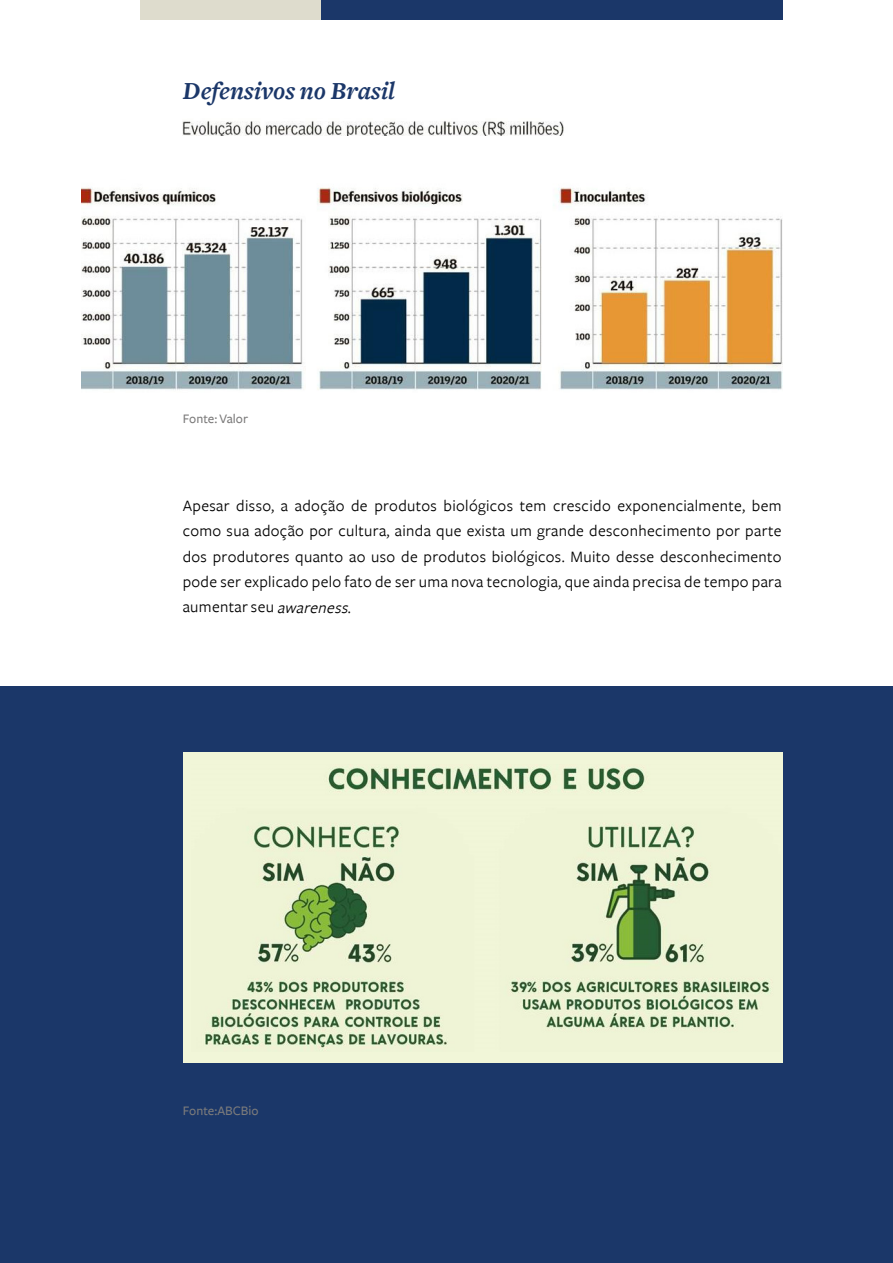
<style>
.page{position:relative;width:893px;height:1263px;background:#fff}
.page>*{position:absolute;margin:0;border:0;box-sizing:border-box;transform-origin:0 0}
.t1{font:italic 700 25.5px "Freight Text";color:#1b3769}
.t2{font:16.5px/25.5px "Freight Sans";letter-spacing:.02em;color:#000;text-align:justify}
.t3{font:500 13.5px "Freight Sans";color:#7c7b7b}
.s1{font-style:italic}
</style>
<div class="page">
<div style="left:0;top:687px;width:893px;height:576px;background:#1b3769"></div>
<div style="left:140px;top:0;width:181px;height:19px;background:#dedccd"></div>
<div style="left:321px;top:0;width:461px;height:19px;background:#1b3769"></div>
<img style="left:81px;top:187px;width:701px;height:203px">
<img style="left:183px;top:121px;width:381px;height:15px">
<div style="left:183px;top:753px;width:599px;height:310px;background:#f1f6d8"></div>
<img style="left:205px;top:767px;width:566px;height:283px">
<h1 class="t1" style="left:183px;top:77px;width:214px">Defensivos no Brasil</h1>
<p class="t3" style="left:183px;top:411px;width:67px">Fonte: Valor</p>
<p class="t2" style="left:183px;top:493px;width:600px">Apesar disso, a adoção de produtos biológicos tem crescido exponencialmente, bem como sua adoção por cultura, ainda que exista um grande desconhecimento por parte dos produtores quanto ao uso de produtos biológicos. Muito desse desconhecimento pode ser explicado pelo fato de ser uma nova tecnologia, que ainda precisa de tempo para aumentar seu <span class="s1">awareness</span>.</p>
<p class="t3" style="left:183px;top:1103px;width:77px">Fonte:ABCBio</p>
</div>
